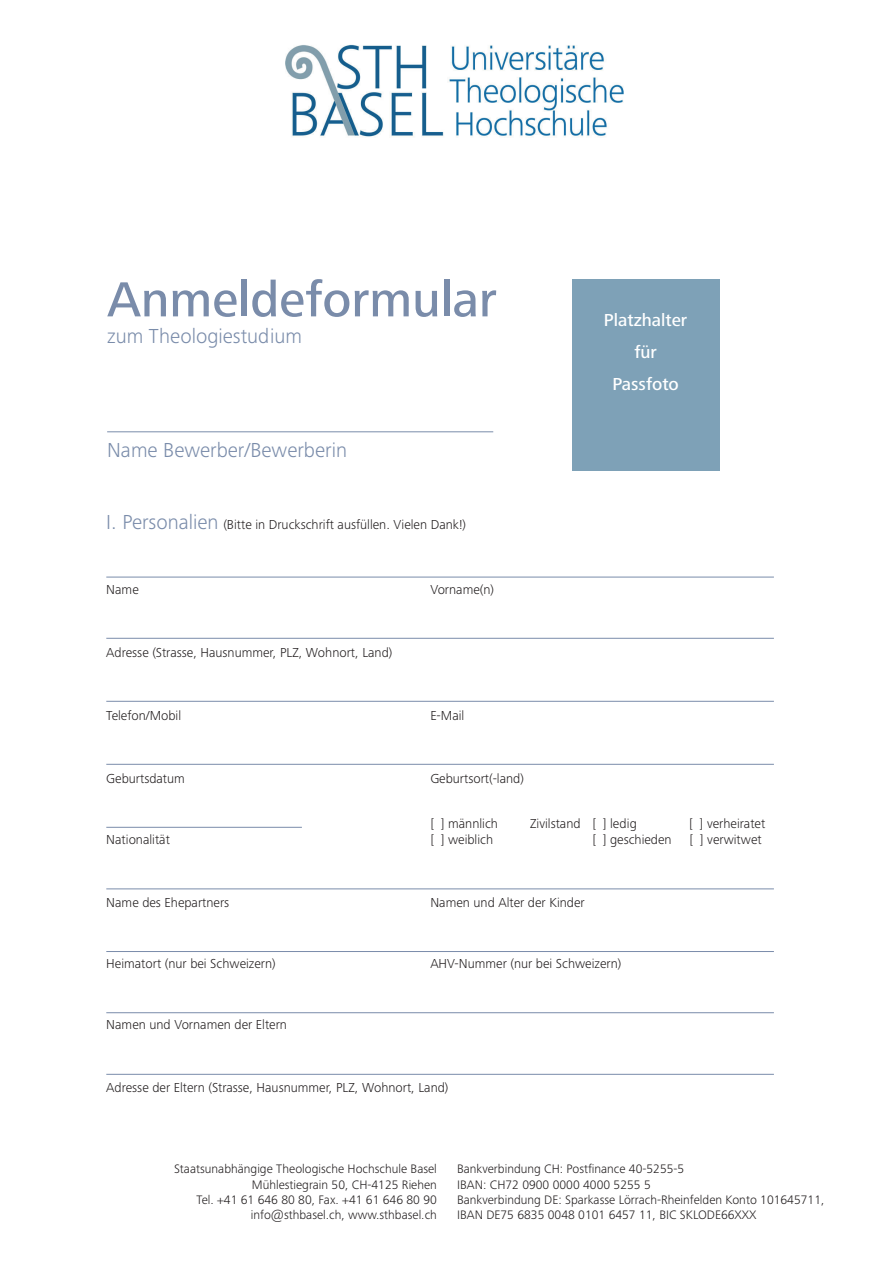
<style>
.page{position:relative;width:893px;height:1263px;background:#fff}
.page>*{position:absolute;margin:0;border:0;box-sizing:border-box;transform-origin:0 0}
.t1{font:500 51px "Frutiger Next Pro";color:#7a8caa}
.t2{font:300 21px "Frutiger Next Pro";color:#7a8caa}
.t3{font:500 18px/32.4px "Frutiger Next Pro";color:#fff;text-align:center}
.t4{font:300 13.5px "Frutiger Next Pro";color:#231f20}
.t5{font:300 12.75px/15.3px "Frutiger Next Pro";color:#231f20;text-align:right}
.s1{font-size:21px;color:#7a8caa}
</style>
<div class="page">
<hr style="left:107px;top:431px;width:386px;height:1px;background:#7a8caa">
<hr style="left:106px;top:577px;width:668px;height:1px;background:#7a8caa">
<hr style="left:106px;top:638px;width:668px;height:1px;background:#7a8caa">
<hr style="left:106px;top:701px;width:668px;height:1px;background:#7a8caa">
<hr style="left:106px;top:764px;width:668px;height:1px;background:#7a8caa">
<hr style="left:106px;top:888px;width:668px;height:1px;background:#7a8caa">
<hr style="left:106px;top:951px;width:668px;height:1px;background:#7a8caa">
<hr style="left:106px;top:1012px;width:668px;height:1px;background:#7a8caa">
<hr style="left:106px;top:1074px;width:668px;height:1px;background:#7a8caa">
<img style="left:286px;top:44px;width:338px;height:93px">
<hr style="left:106px;top:827px;width:196px;height:1px;background:#7a8caa">
<div style="left:572px;top:280px;width:148px;height:191px;background:#7ea1b7"></div>
<h1 class="t1" style="left:107px;top:270px;width:391px">Anmeldeformular</h1>
<h2 class="t2" style="left:107px;top:324px;width:196px">zum Theologiestudium</h2>
<h2 class="t2" style="left:107px;top:438px;width:241px">Name Bewerber/Bewerberin</h2>
<p class="t4" style="left:106px;top:517px;width:361px"><span class="s1">I. Personalien</span> (Bitte in Druckschrift ausfüllen. Vielen Dank!)</p>
<p class="t4" style="left:106px;top:581px;width:34px">Name</p>
<p class="t4" style="left:430px;top:581px;width:65px">Vorname(n)</p>
<p class="t4" style="left:106px;top:644px;width:288px">Adresse (Strasse, Hausnummer, PLZ, Wohnort, Land)</p>
<p class="t4" style="left:106px;top:707px;width:76px">Telefon/Mobil</p>
<p class="t4" style="left:430px;top:707px;width:36px">E-Mail</p>
<h3 class="t3" style="left:604px;top:303px;width:85px">Platzhalter für<br>Passfoto</h3>
<p class="t4" style="left:106px;top:770px;width:80px">Geburtsdatum</p>
<p class="t4" style="left:430px;top:770px;width:95px">Geburtsort(-land)</p>
<p class="t4" style="left:430px;top:815px;width:69px">[ ] männlich</p>
<p class="t4" style="left:530px;top:815px;width:108px">Zivilstand [ ] ledig</p>
<p class="t4" style="left:689px;top:815px;width:77px">[ ] verheiratet</p>
<p class="t4" style="left:106px;top:832px;width:65px">Nationalität</p>
<p class="t4" style="left:430px;top:832px;width:64px">[ ] weiblich</p>
<p class="t4" style="left:592px;top:832px;width:81px">[ ] geschieden</p>
<p class="t4" style="left:689px;top:832px;width:74px">[ ] verwitwet</p>
<p class="t4" style="left:106px;top:895px;width:125px">Name des Ehepartners</p>
<p class="t4" style="left:430px;top:895px;width:156px">Namen und Alter der Kinder</p>
<p class="t4" style="left:106px;top:956px;width:171px">Heimatort (nur bei Schweizern)</p>
<p class="t4" style="left:430px;top:956px;width:192px">AHV-Nummer (nur bei Schweizern)</p>
<p class="t4" style="left:106px;top:1017px;width:182px">Namen und Vornamen der Eltern</p>
<p class="t4" style="left:106px;top:1080px;width:344px">Adresse der Eltern (Strasse, Hausnummer, PLZ, Wohnort, Land)</p>
<p class="t5" style="left:174px;top:1161px;width:264px">Staatsunabhängige Theologische Hochschule Basel Mühlestiegrain 50, CH-4125 Riehen<br>Tel. +41 61 646 80 80, Fax. +41 61 646 80 90 info@sthbasel.ch, www.sthbasel.ch</p>
<p class="t5" style="left:457px;top:1161px;width:369px;text-align:left">Bankverbindung CH: Postfinance 40-5255-5<br>IBAN: CH72 0900 0000 4000 5255 5<br>Bankverbindung DE: Sparkasse Lörrach-Rheinfelden Konto 101645711, IBAN DE75 6835 0048 0101 6457 11, BIC SKLODE66XXX</p>
</div>
